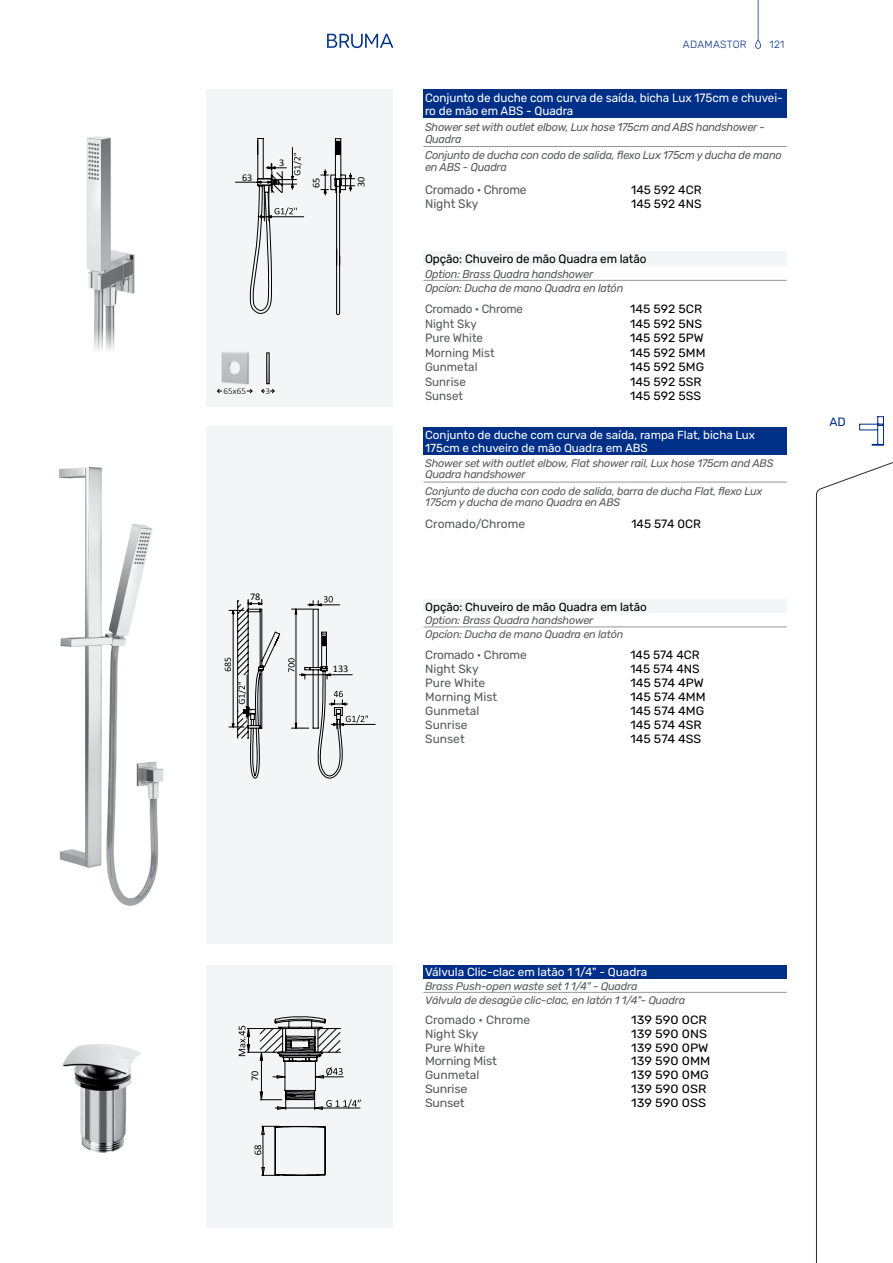
<style>
.page{position:relative;width:893px;height:1263px;background:#fff}
.page>*{position:absolute;margin:0;border:0;box-sizing:border-box;transform-origin:0 0}
.t1{font:12.45px "Rubik";letter-spacing:-.02em;color:#58595b}
.t2{font:12.45px "Rubik";color:#58595b}
.t3{font:12.15px/13.6px "Rubik";letter-spacing:-.005em;color:#fff}
.t4{font:12.15px "Rubik";letter-spacing:-.005em;color:#000}
.t5{font:12px "Rubik";color:#58595b}
.t6{font:12px "Rubik";color:#000}
.t7{font:12px "Rubik";color:#000;scale:1.07 1}
.t8{font:12px "Rubik";color:#000;scale:1.04 1}
.t9{font:12px "Rubik";letter-spacing:-.02em;color:#58595b}
.t10{font:12px "Rubik";letter-spacing:-.02em;color:#58595b;scale:1.04 1}
.t11{font:12px "Rubik";color:#58595b;scale:1.04 1}
.t12{font:12px "Rubik";color:#002f87}
.t13{font:11.7px/13.2px "Rubik";letter-spacing:-.005em;color:#fff}
.t14{font:11.7px "Rubik";letter-spacing:-.005em;color:#000}
.t15{font:italic 11.4px/11.9px "Rubik";letter-spacing:-.02em;color:#58595b}
.t16{font:italic 10.95px/11.4px "Rubik";letter-spacing:-.02em;color:#58595b}
.t17{font:300 10.5px "Rubik";letter-spacing:.03em;color:#002f87}
.t18{font:10.2px "Calibri";color:#000}
.t19{font:300 9px "Calibri";color:#000}
</style>
<div class="page">
<svg style="left:755px;top:0;width:6px;height:49px"></svg>
<svg style="left:327px;top:34px;width:66px;height:14px"></svg>
<div style="left:423px;top:89px;width:364px;height:29px;background:#002f87"></div>
<hr style="left:423px;top:146px;width:207px;height:1px;background:#939598">
<hr style="left:630px;top:146px;width:82px;height:1px;background:#939598">
<hr style="left:712px;top:146px;width:75px;height:1px;background:#939598">
<div style="left:423px;top:251px;width:363px;height:15px;background:#f3f5f7"></div>
<hr style="left:423px;top:280px;width:94px;height:1px;background:#939598">
<hr style="left:517px;top:280px;width:111px;height:1px;background:#939598">
<hr style="left:628px;top:280px;width:83px;height:1px;background:#939598">
<hr style="left:711px;top:280px;width:75px;height:1px;background:#939598">
<div style="left:423px;top:965px;width:364px;height:13px;background:#002f87"></div>
<hr style="left:423px;top:992px;width:207px;height:1px;background:#939598">
<hr style="left:630px;top:992px;width:85px;height:1px;background:#939598">
<hr style="left:715px;top:992px;width:72px;height:1px;background:#939598">
<img style="left:62px;top:1044px;width:79px;height:109px">
<img style="left:59px;top:467px;width:105px;height:439px">
<div style="left:424px;top:427px;width:363px;height:27px;background:#002f87"></div>
<hr style="left:424px;top:482px;width:206px;height:1px;background:#939598">
<hr style="left:630px;top:482px;width:82px;height:1px;background:#939598">
<hr style="left:712px;top:482px;width:75px;height:1px;background:#939598">
<div style="left:424px;top:599px;width:363px;height:14px;background:#f3f5f7"></div>
<hr style="left:424px;top:627px;width:93px;height:1px;background:#939598">
<hr style="left:517px;top:627px;width:112px;height:1px;background:#939598">
<hr style="left:629px;top:627px;width:82px;height:1px;background:#939598">
<hr style="left:711px;top:627px;width:76px;height:1px;background:#939598">
<img style="left:86px;top:136px;width:49px;height:190px">
<svg style="left:94px;top:326px;width:21px;height:25px"></svg>
<div style="left:206px;top:89px;width:187px;height:317px;background:#f3f5f7"></div>
<svg style="left:261px;top:388px;width:14px;height:6px"></svg>
<hr style="left:218px;top:391px;width:34px;height:1px;background:#000">
<div style="left:223px;top:387px;width:24px;height:7px;background:#f3f5f7"></div>
<img style="left:222px;top:352px;width:27px;height:32px">
<div style="left:206px;top:427px;width:187px;height:517px;background:#f3f5f7"></div>
<div style="left:206px;top:965px;width:187px;height:262px;background:#f3f5f7"></div>
<svg style="left:225px;top:596px;width:151px;height:183px"></svg>
<svg style="left:239px;top:1016px;width:122px;height:160px"></svg>
<svg style="left:235px;top:138px;width:120px;height:177px"></svg>
<svg style="left:816px;top:416px;width:77px;height:847px"></svg>
<p class="t18" style="left:242px;top:171px;width:12px">63</p>
<p class="t18" style="left:279px;top:157px;width:7px">3</p>
<p class="t18" style="left:310px;top:188px;width:12px;rotate:-90deg">65</p>
<p class="t18" style="left:355px;top:187px;width:12px;rotate:-90deg">30</p>
<p class="t19" style="left:223px;top:385px;width:24px">65x65</p>
<p class="t19" style="left:266px;top:385px;width:6px">3</p>
<p class="t18" style="left:250px;top:590px;width:12px">78</p>
<p class="t18" style="left:333px;top:663px;width:17px">133</p>
<p class="t17" style="left:683px;top:39px;width:65px">ADAMASTOR</p>
<p class="t17" style="left:769px;top:39px;width:16px">121</p>
<p class="t3" style="left:425px;top:91px;width:359px">Conjunto de duche com curva de saída, bicha Lux 175cm e chuvei&shy;ro de mão em ABS - Quadra</p>
<p class="t15" style="left:425px;top:121px;width:341px">Shower set with outlet elbow, Lux hose 175cm and ABS handshower -<br>Quadra</p>
<p class="t15" style="left:425px;top:150px;width:358px">Conjunto de ducha con codo de salida, flexo Lux 175cm y ducha de mano en ABS - Quadra</p>
<p class="t1" style="left:425px;top:183px;width:103px">Cromado • Chrome</p>
<p class="t6" style="left:631px;top:183px;width:72px">145 592 4CR</p>
<p class="t2" style="left:425px;top:197px;width:55px">Night Sky</p>
<p class="t6" style="left:631px;top:197px;width:72px">145 592 4NS</p>
<p class="t4" style="left:425px;top:252px;width:223px">Opção: Chuveiro de mão Quadra em latão</p>
<p class="t15" style="left:425px;top:267px;width:200px;line-height:14.5px">Option: Brass Quadra handshower<br>Opcíon: Ducha de mano Quadra en latón</p>
<p class="t9" style="left:425px;top:302px;width:100px">Cromado • Chrome</p>
<p class="t6" style="left:630px;top:302px;width:74px">145 592 5CR</p>
<p class="t5" style="left:425px;top:317px;width:53px">Night Sky</p>
<p class="t6" style="left:630px;top:317px;width:73px">145 592 5NS</p>
<p class="t5" style="left:425px;top:331px;width:60px">Pure White</p>
<p class="t6" style="left:630px;top:331px;width:75px">145 592 5PW</p>
<p class="t5" style="left:425px;top:346px;width:71px">Morning Mist</p>
<p class="t6" style="left:630px;top:346px;width:77px">145 592 5MM</p>
<p class="t5" style="left:425px;top:360px;width:54px">Gunmetal</p>
<p class="t6" style="left:630px;top:360px;width:75px">145 592 5MG</p>
<p class="t5" style="left:425px;top:375px;width:42px">Sunrise</p>
<p class="t6" style="left:630px;top:375px;width:73px">145 592 5SR</p>
<p class="t5" style="left:425px;top:389px;width:40px">Sunset</p>
<p class="t6" style="left:630px;top:389px;width:73px">145 592 5SS</p>
<p class="t13" style="left:425px;top:428px;width:331px">Conjunto de duche com curva de saída, rampa Flat, bicha Lux<br>175cm e chuveiro de mão Quadra em ABS</p>
<p class="t16" style="left:425px;top:458px;width:350px">Shower set with outlet elbow, Flat shower rail, Lux hose 175cm and ABS<br>Quadra handshower</p>
<p class="t16" style="left:425px;top:485px;width:339px">Conjunto de ducha con codo de salida, barra de ducha Flat, flexo Lux<br>175cm y ducha de mano Quadra en ABS</p>
<p class="t5" style="left:425px;top:517px;width:102px">Cromado/Chrome</p>
<p class="t6" style="left:631px;top:517px;width:71px">145 574 0CR</p>
<p class="t14" style="left:425px;top:600px;width:223px">Opção: Chuveiro de mão Quadra em latão</p>
<p class="t16" style="left:425px;top:614px;width:200px;line-height:14.1px">Option: Brass Quadra handshower<br>Opcíon: Ducha de mano Quadra en latón</p>
<p class="t9" style="left:425px;top:648px;width:103px">Cromado • Chrome</p>
<p class="t6" style="left:630px;top:648px;width:71px">145 574 4CR</p>
<p class="t5" style="left:425px;top:662px;width:55px">Night Sky</p>
<p class="t6" style="left:630px;top:662px;width:71px">145 574 4NS</p>
<p class="t5" style="left:425px;top:676px;width:62px">Pure White</p>
<p class="t8" style="left:630px;top:676px;width:72px">145 574 4PW</p>
<p class="t5" style="left:425px;top:690px;width:73px">Morning Mist</p>
<p class="t8" style="left:630px;top:690px;width:74px">145 574 4MM</p>
<p class="t5" style="left:425px;top:704px;width:56px">Gunmetal</p>
<p class="t8" style="left:630px;top:704px;width:72px">145 574 4MG</p>
<p class="t5" style="left:425px;top:718px;width:44px">Sunrise</p>
<p class="t8" style="left:630px;top:718px;width:70px">145 574 4SR</p>
<p class="t5" style="left:425px;top:732px;width:41px">Sunset</p>
<p class="t8" style="left:630px;top:732px;width:70px">145 574 4SS</p>
<p class="t12" style="left:829px;top:415px;width:18px">AD</p>
<p class="t18" style="left:248px;top:1081px;width:12px;rotate:-90deg">70</p>
<p class="t13" style="left:425px;top:966px;width:224px">Válvula Clic-clac em latão 1 1/4" - Quadra</p>
<p class="t16" style="left:425px;top:979px;width:262px;line-height:14px">Brass Push-open waste set 1 1/4" - Quadra<br>Válvula de desagüe clic-clac, en latón 1 1/4"- Quadra</p>
<p class="t5" style="left:425px;top:1013px;width:107px">Cromado • Chrome</p>
<p class="t7" style="left:631px;top:1013px;width:72px">139 590 0CR</p>
<p class="t5" style="left:425px;top:1027px;width:55px">Night Sky</p>
<p class="t7" style="left:631px;top:1027px;width:72px">139 590 0NS</p>
<p class="t5" style="left:425px;top:1041px;width:62px">Pure White</p>
<p class="t7" style="left:631px;top:1041px;width:74px">139 590 0PW</p>
<p class="t10" style="left:425px;top:1054px;width:71px">Morning Mist</p>
<p class="t7" style="left:631px;top:1054px;width:76px">139 590 0MM</p>
<p class="t5" style="left:425px;top:1068px;width:56px">Gunmetal</p>
<p class="t7" style="left:631px;top:1068px;width:74px">139 590 0MG</p>
<p class="t10" style="left:425px;top:1082px;width:42px">Sunrise</p>
<p class="t7" style="left:631px;top:1082px;width:72px">139 590 0SR</p>
<p class="t11" style="left:425px;top:1096px;width:40px">Sunset</p>
<p class="t7" style="left:631px;top:1096px;width:71px">139 590 0SS</p>
</div>
